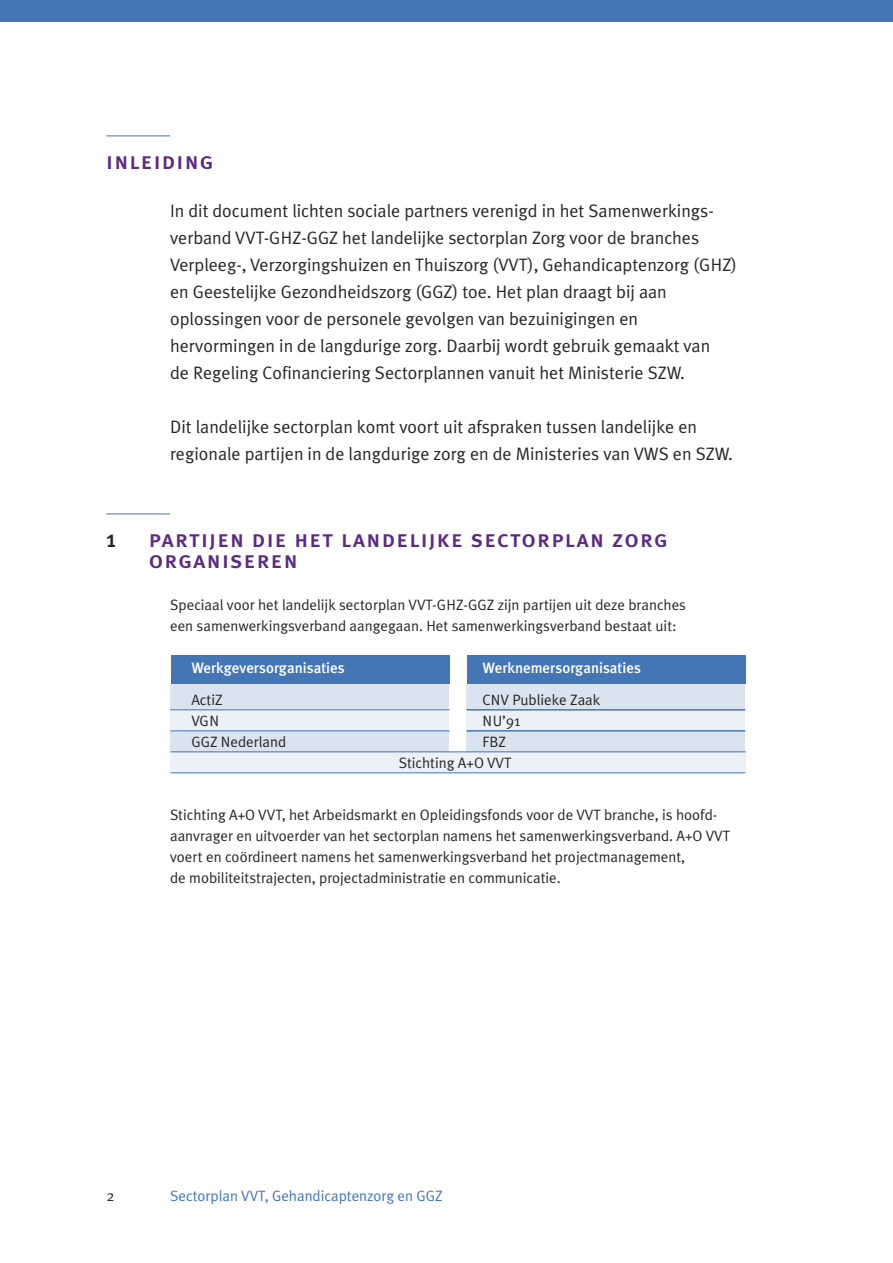
<style>
.page{position:relative;width:893px;height:1263px;background:#fff}
.page>*{position:absolute;margin:0;border:0;box-sizing:border-box;transform-origin:0 0}
.t1{font:24px/21px "Meta Plus Medium Caps";letter-spacing:.05em;color:#5b2b82}
.t2{font:500 24px "Meta Plus";color:#272627}
.t3{font:18px/27px "Meta Plus Normal";color:#272627}
.t4{font:15px/21px "Meta Plus Normal";color:#272627}
.t5{font:500 15px "Meta Plus";color:#fff}
.t6{font:15px "Meta Plus Normal";color:#4475b4}
</style>
<div class="page">
<div style="left:171px;top:752px;width:575px;height:20px;background:#ecf1f7"></div>
<div style="left:171px;top:655px;width:278px;height:29px;background:#4475b4"></div>
<hr style="left:170px;top:772px;width:576px;height:1px;background:#4475b4">
<div style="left:0;top:0;width:893px;height:21px;background:#4475b4"></div>
<div style="left:170px;top:684px;width:279px;height:25px;background:#dae3f0"></div>
<div style="left:170px;top:710px;width:279px;height:20px;background:#ecf1f7"></div>
<div style="left:170px;top:731px;width:279px;height:20px;background:#dae3f0"></div>
<hr style="left:170px;top:709px;width:279px;height:1px;background:#4475b4">
<hr style="left:170px;top:730px;width:279px;height:1px;background:#4475b4">
<div style="left:467px;top:655px;width:279px;height:29px;background:#4475b4"></div>
<div style="left:467px;top:684px;width:278px;height:25px;background:#dae3f0"></div>
<div style="left:467px;top:710px;width:278px;height:20px;background:#ecf1f7"></div>
<div style="left:467px;top:731px;width:278px;height:20px;background:#dae3f0"></div>
<hr style="left:466px;top:709px;width:279px;height:1px;background:#4475b4">
<hr style="left:466px;top:730px;width:279px;height:1px;background:#4475b4">
<hr style="left:106px;top:135px;width:64px;height:1px;background:#4475b4">
<hr style="left:106px;top:513px;width:64px;height:1px;background:#4475b4">
<hr style="left:170px;top:751px;width:576px;height:1px;background:#4475b4">
<h1 class="t1" style="left:106px;top:150px;width:109px">inleiding</h1>
<p class="t3" style="left:170px;top:197px;width:568px">In dit document lichten sociale partners verenigd in het Samenwerkings&shy;verband VVT-GHZ-GGZ het landelijke sectorplan Zorg voor de branches Verpleeg-, Verzorgingshuizen en Thuiszorg (VVT), Gehandicaptenzorg (GHZ) en Geestelijke Gezondheidszorg (GGZ) toe. Het plan draagt bij aan oplossingen voor de personele gevolgen van bezuinigingen en hervormingen in de langdurige zorg. Daarbij wordt gebruik gemaakt van<br>de Regeling Cofinanciering Sectorplannen vanuit het Ministerie SZW.</p>
<p class="t3" style="left:170px;top:413px;width:564px">Dit landelijke sectorplan komt voort uit afspraken tussen landelijke en regionale partijen in de langdurige zorg en de Ministeries van VWS en SZW.</p>
<h1 class="t2" style="left:106px;top:525px;width:11px">1</h1>
<h1 class="t1" style="left:149px;top:528px;width:520px">partijen die het landelijke sectorplan zorg organiseren</h1>
<p class="t4" style="left:170px;top:594px;width:517px">Speciaal voor het landelijk sectorplan VVT-GHZ-GGZ zijn partijen uit deze branches een samenwerkingsverband aangegaan. Het samenwerkingsverband bestaat uit:</p>
<p class="t5" style="left:191px;top:659px;width:155px">Werkgeversorganisaties</p>
<p class="t5" style="left:483px;top:659px;width:160px">Werknemersorganisaties</p>
<p class="t4" style="left:191px;top:689px;width:33px">ActiZ</p>
<p class="t4" style="left:483px;top:689px;width:119px">CNV Publieke Zaak</p>
<p class="t4" style="left:191px;top:710px;width:29px">VGN</p>
<p class="t4" style="left:483px;top:710px;width:39px">NU’91</p>
<p class="t4" style="left:191px;top:731px;width:96px">GGZ Nederland</p>
<p class="t4" style="left:399px;top:731px;width:114px;text-indent:84px">FBZ<br>Stichting A+O VVT</p>
<p class="t4" style="left:170px;top:804px;width:562px">Stichting A+O VVT, het Arbeidsmarkt en Opleidingsfonds voor de VVT branche, is hoofd&shy;aanvrager en uitvoerder van het sectorplan namens het samenwerkingsverband. A+O VVT voert en coördineert namens het samenwerkingsverband het projectmanagement,<br>de mobiliteitstrajecten, projectadministratie en communicatie.</p>
<p class="t4" style="left:106px;top:1185px;width:10px">2</p>
<p class="t6" style="left:170px;top:1187px;width:274px">Sectorplan VVT, Gehandicaptenzorg en GGZ</p>
</div>
